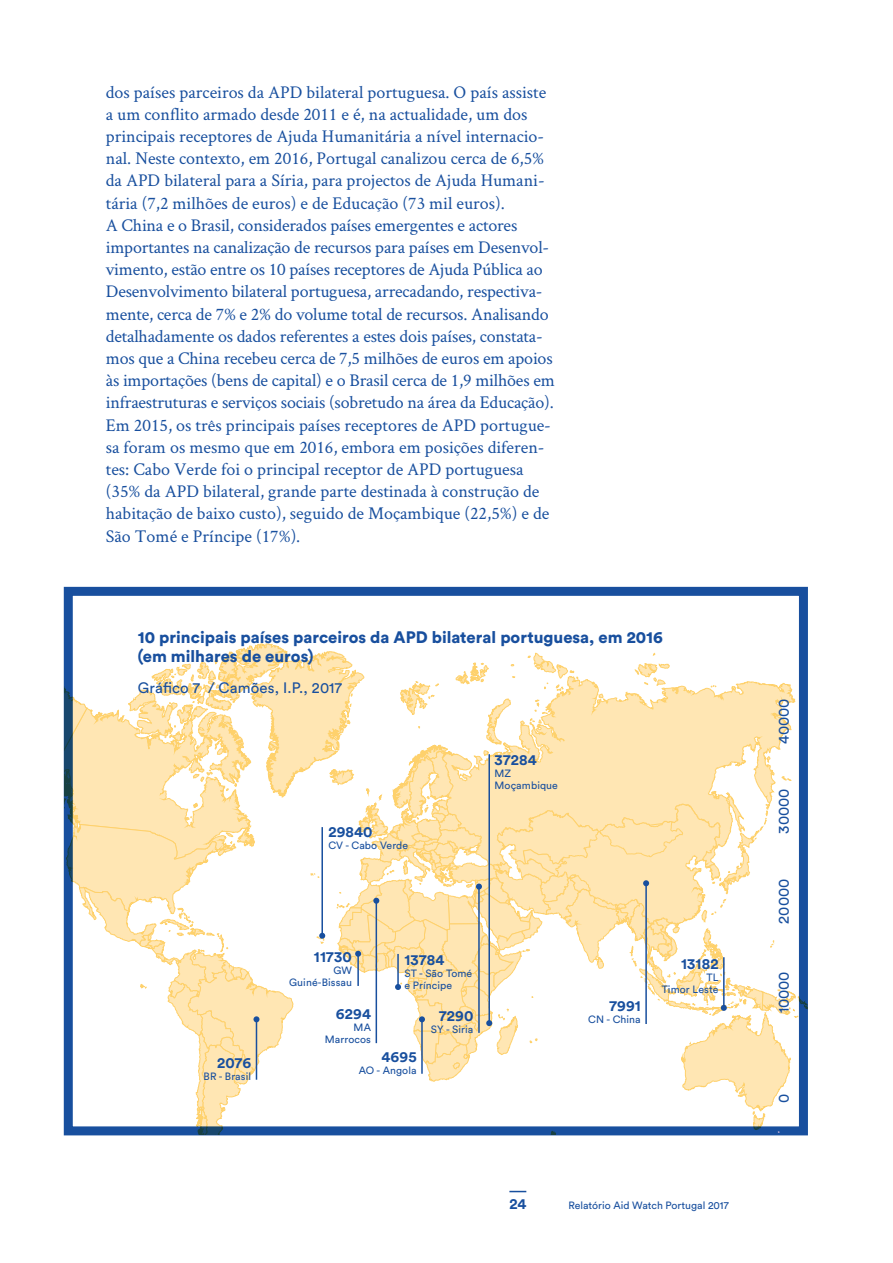
<style>
.page{position:relative;width:893px;height:1263px;background:#fff}
.page>*{position:absolute;margin:0;border:0;box-sizing:border-box;transform-origin:0 0}
.t1{font:18px/22.2px "Crimson Text";color:#184f9e}
.t2{font:900 16.5px/19.8px "Circular Std";color:#184f9e}
.t3{font:700 15px "Circular Std";letter-spacing:.01em;color:#184f9e}
.t4{font:15px "Circular Std";color:#184f9e}
.t5{font:10.5px/12px "Circular Std";letter-spacing:.01em;color:#184f9e;text-align:right}
</style>
<div class="page">
<svg style="left:509px;top:1191px;width:17px;height:1px"></svg>
<div style="left:64px;top:587px;width:744px;height:548px;border:9px solid #184f9e"></div>
<svg style="left:65px;top:643px;width:221px;height:8px"></svg>
<svg style="left:65px;top:651px;width:742px;height:484px"></svg>
<p class="t1" style="left:106px;top:80px;width:450px">dos países parceiros da APD bilateral portuguesa. O país assiste a um conflito armado desde 2011 e é, na actualidade, um dos principais receptores de Ajuda Humanitária a nível internacio&shy;nal. Neste contexto, em 2016, Portugal canalizou cerca de 6,5% da APD bilateral para a Síria, para projectos de Ajuda Humani&shy;tária (7,2 milhões de euros) e de Educação (73 mil euros).<br>A China e o Brasil, considerados países emergentes e actores importantes na canalização de recursos para países em Desenvol&shy;vimento, estão entre os 10 países receptores de Ajuda Pública ao Desenvolvimento bilateral portuguesa, arrecadando, respectiva&shy;mente, cerca de 7% e 2% do volume total de recursos. Analisando detalhadamente os dados referentes a estes dois países, constata&shy;mos que a China recebeu cerca de 7,5 milhões de euros em apoios às importações (bens de capital) e o Brasil cerca de 1,9 milhões em infraestruturas e serviços sociais (sobretudo na área da Educação).<br>Em 2015, os três principais países receptores de APD portugue&shy;sa foram os mesmo que em 2016, embora em posições diferen&shy;tes: Cabo Verde foi o principal receptor de APD portuguesa (35% da APD bilateral, grande parte destinada à construção de habitação de baixo custo), seguido de Moçambique (22,5%) e de São Tomé e Príncipe (17%).</p>
<p class="t2" style="left:138px;top:626px;width:526px">10 principais países parceiros da APD bilateral portuguesa, em 2016 (em milhares de euros)</p>
<p class="t4" style="left:138px;top:679px;width:206px">Gráfico 7 / Camões, I.P., 2017</p>
<p class="t3" style="left:328px;top:822px;width:46px">29840</p>
<p class="t5" style="left:328px;top:839px;width:81px">CV - Cabo Verde</p>
<p class="t3" style="left:495px;top:750px;width:44px">37284</p>
<p class="t5" style="left:495px;top:767px;width:65px;text-align:left">MZ<br>Moçambique</p>
<p class="t3" style="left:217px;top:1053px;width:35px">2076</p>
<p class="t5" style="left:204px;top:1070px;width:49px">BR - Brasil</p>
<p class="t3" style="left:314px;top:947px;width:40px">11730</p>
<p class="t5" style="left:289px;top:964px;width:64px">GW<br>Guiné-Bissau</p>
<p class="t3" style="left:336px;top:1004px;width:37px">6294</p>
<p class="t5" style="left:325px;top:1021px;width:48px">MA<br>Marrocos</p>
<p class="t3" style="left:404px;top:950px;width:41px">13784</p>
<p class="t5" style="left:404px;top:967px;width:69px;text-align:left">ST - São Tomé e Príncipe</p>
<p class="t3" style="left:439px;top:1006px;width:36px">7290</p>
<p class="t5" style="left:431px;top:1023px;width:44px">SY - Siria</p>
<p class="t3" style="left:381px;top:1047px;width:37px">4695</p>
<p class="t5" style="left:359px;top:1064px;width:59px">AO - Angola</p>
<p class="t3" style="left:609px;top:996px;width:33px">7991</p>
<p class="t5" style="left:588px;top:1013px;width:54px">CN - China</p>
<p class="t3" style="left:681px;top:954px;width:39px">13182</p>
<p class="t5" style="left:662px;top:971px;width:58px">TL<br>Timor Leste</p>
<p class="t3" style="left:509px;top:1194px;width:18px">24</p>
<p class="t5" style="left:568px;top:1199px;width:162px">Relatório Aid Watch Portugal 2017</p>
<p class="t4" style="left:774px;top:744px;width:47px;rotate:-90deg">40000</p>
<p class="t4" style="left:774px;top:834px;width:46px;rotate:-90deg">30000</p>
<p class="t4" style="left:774px;top:923px;width:46px;rotate:-90deg">20000</p>
<p class="t4" style="left:774px;top:1013px;width:43px;rotate:-90deg">10000</p>
<p class="t4" style="left:774px;top:1103px;width:11px;rotate:-90deg">0</p>
</div>
